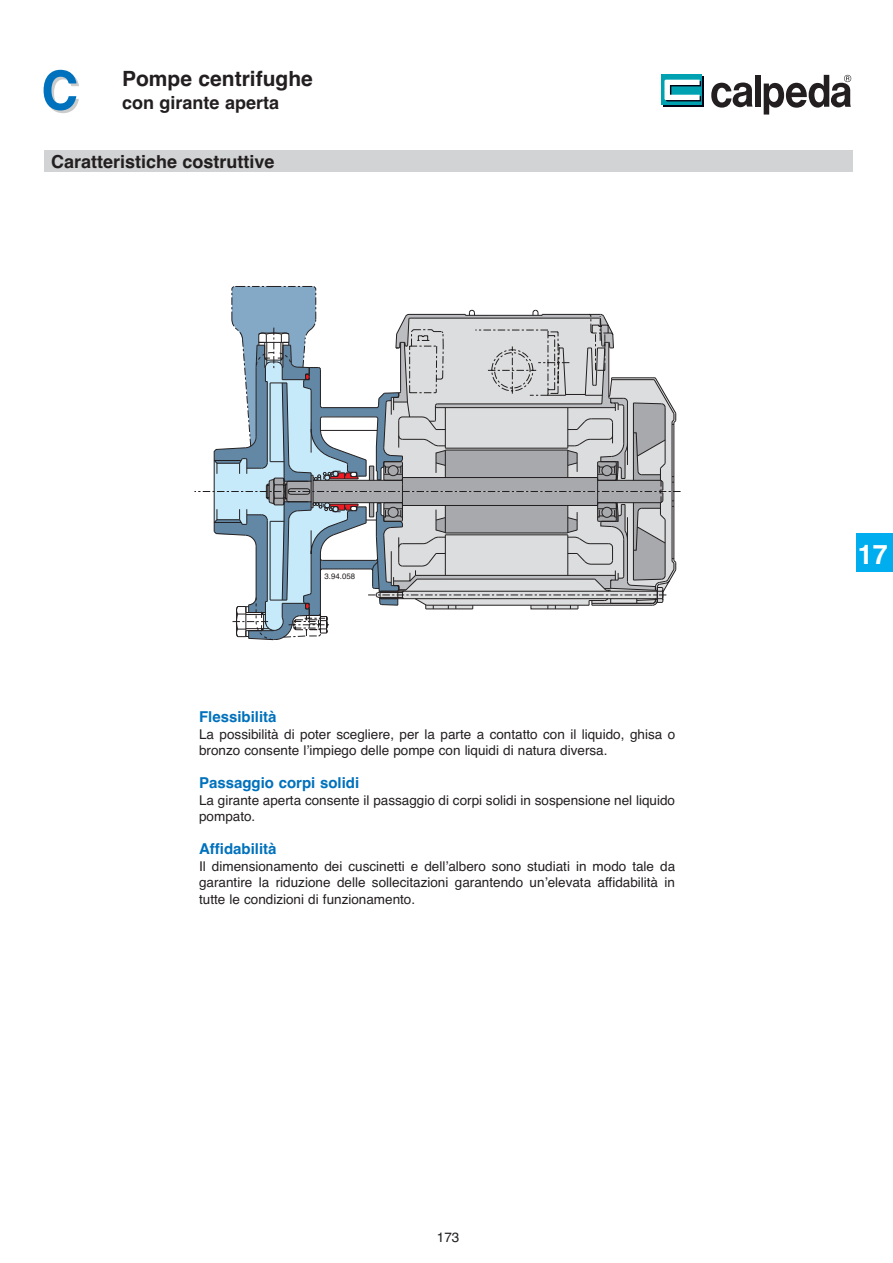
<style>
.page{position:relative;width:893px;height:1263px;background:#fff}
.page>*{position:absolute;margin:0;border:0;box-sizing:border-box;transform-origin:0 0}
.t1{font:700 54px "Helvetica";color:#0071bc;scale:.95 1}
.t2{font:700 27px "Helvetica";color:#fff}
.t3{font:700 21px "Helvetica";color:#231f20}
.t4{font:700 18px "Helvetica";color:#231f20}
.t5{font:700 15px "Helvetica";color:#0071bc}
.t6{font:13.5px/16.5px "Helvetica";color:#231f20}
.t7{font:7.8px "Helvetica";color:#231f20}
</style>
<div class="page">
<div style="left:44px;top:150px;width:808px;height:22px;background:#d1d3d4"></div>
<div style="left:755px;top:75px;width:6px;height:32px;background:#231f20"></div>
<svg style="left:711px;top:82px;width:41px;height:26px"></svg>
<div style="left:663px;top:76px;width:41px;height:31px;background:#000515"></div>
<div style="left:661px;top:74px;width:41px;height:31px;background:linear-gradient(to right,#00a2b2,#00a2b2)"></div>
<svg style="left:664px;top:80px;width:37px;height:21px"></svg>
<svg style="left:764px;top:75px;width:87px;height:40px"></svg>
<div style="left:856px;top:533px;width:37px;height:38px;background:#00aeef"></div>
<svg style="left:194px;top:286px;width:486px;height:354px"></svg>
<h1 class="t1" style="left:41px;top:71px;width:40px">C</h1>
<h3 class="t3" style="left:122px;top:71px;width:192px">Pompe centrifughe</h3>
<h3 class="t4" style="left:122px;top:96px;width:158px">con girante aperta</h3>
<h3 class="t4" style="left:51px;top:155px;width:225px">Caratteristiche costruttive</h3>
<p class="t7" style="left:325px;top:573px;width:32px">3.94.058</p>
<p class="t5" style="left:199px;top:711px;width:79px">Flessibilità</p>
<p class="t6" style="left:199px;top:727px;width:477px">La possibilità di poter scegliere, per la parte a contatto con il liquido, ghisa o bronzo consente l’impiego delle pompe con liquidi di natura diversa.</p>
<p class="t5" style="left:199px;top:777px;width:162px">Passaggio corpi solidi</p>
<p class="t6" style="left:199px;top:793px;width:477px">La girante aperta consente il passaggio di corpi solidi in sospensione nel liquido pompato.</p>
<p class="t5" style="left:199px;top:843px;width:79px">Affidabilità</p>
<p class="t6" style="left:199px;top:859px;width:477px;text-align:justify">Il dimensionamento dei cuscinetti e dell’albero sono studiati in modo tale da garantire la riduzione delle sollecitazioni garantendo un’elevata affidabilità in tutte le condizioni di funzionamento.</p>
<p class="t6" style="left:437px;top:1230px;width:24px">173</p>
<h2 class="t2" style="left:858px;top:544px;width:32px">17</h2>
</div>
